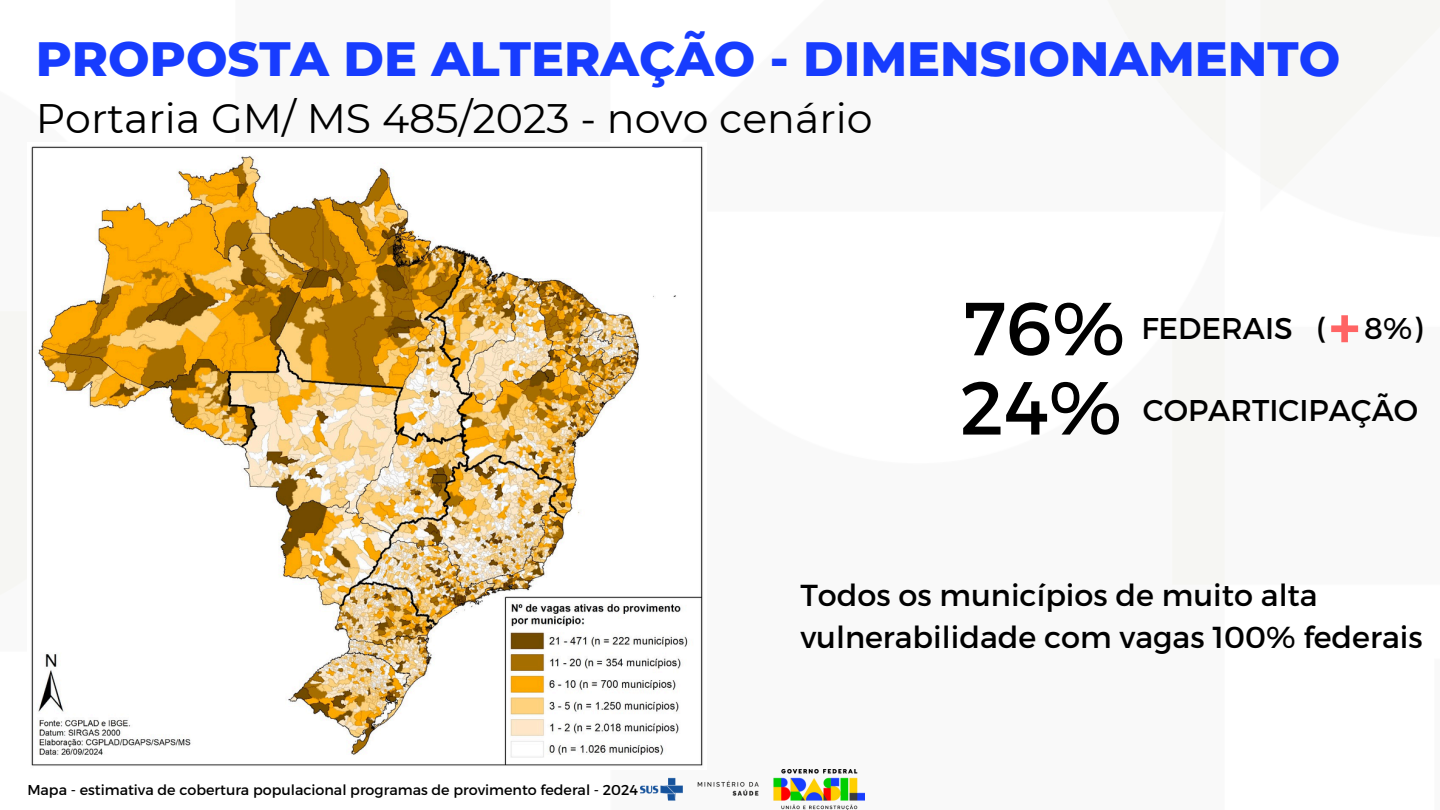
<style>
.page{position:relative;width:1440px;height:810px;background:#fff}
.page>*{position:absolute;margin:0;border:0;box-sizing:border-box;transform-origin:0 0}
.t1{font:75px "Montserrat";color:#000}
.t2{font:700 60.6px "Montserrat";color:#ff6464}
.t3{font:800 49.1px "Montserrat";color:#173cfe}
.t4{font:41.1px "Montserrat";color:#000}
.t5{font:30.3px/42px "Montserrat";color:#000}
.t6{font:30px "Montserrat";color:#000}
.t7{font:14.3px "Montserrat";color:#000}
</style>
<div class="page">
<img style="left:0;top:0;width:1440px;height:801px">
<img style="left:641px;top:769px;width:223px;height:41px">
<img style="left:27px;top:143px;width:680px;height:627px">
<h4 class="t3" style="left:36px;top:29px;width:1306px">PROPOSTA DE ALTERAÇÃO - DIMENSIONAMENTO</h4>
<h4 class="t4" style="left:36px;top:93px;width:839px">Portaria GM/ MS 485/2023 - novo cenário</h4>
<h1 class="t1" style="left:963px;top:280px;width:163px">76%</h1>
<h3 class="t2" style="left:1329px;top:288px;width:32px">+</h3>
<h1 class="t6" style="left:1141px;top:309px;width:186px">FEDERAIS (</h1>
<h1 class="t6" style="left:1364px;top:309px;width:60px">8%)</h1>
<p class="t1" style="left:960px;top:359px;width:163px">24%</p>
<h3 class="t6" style="left:1143px;top:391px;width:277px">COPARTICIPAÇÃO</h3>
<p class="t7" style="left:27px;top:781px;width:612px">Mapa - estimativa de cobertura populacional programas de provimento federal - 2024</p>
<p class="t5" style="left:800px;top:572px;width:624px">Todos os municípios de muito alta vulnerabilidade com vagas 100% federais</p>
</div>
